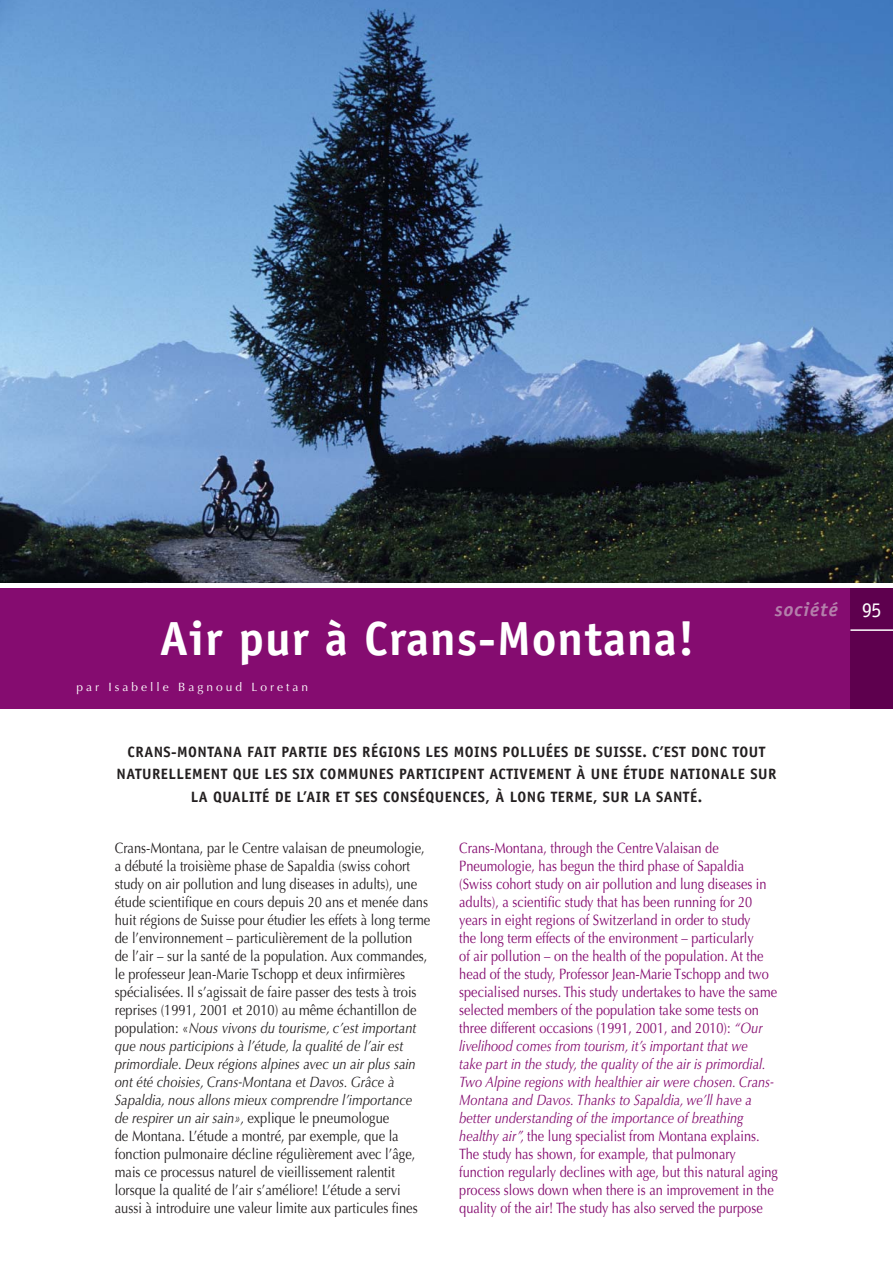
<style>
.page{position:relative;width:893px;height:1263px;background:#fff}
.page>*{position:absolute;margin:0;border:0;box-sizing:border-box;transform-origin:0 0}
.t1{font:700 48px "Officina Sans";letter-spacing:.02em;color:#fff}
.t2{font:21px "Officina Sans";color:#fff}
.t3{font:italic 700 19.5px "Officina Sans";letter-spacing:.05em;color:#b47fab}
.t4{font:15px/18px "Optima";color:#850c70;scale:.85 1}
.t5{font:15px/18px "Optima";color:#231f20;scale:.86 1}
.t6{font:700 15px/22.5px "Officina Sans";letter-spacing:.03em;color:#231f20;text-align:center}
.t7{font:12px "Optima";letter-spacing:.25em;color:#fff}
.s1{font-style:italic}
</style>
<div class="page">
<img style="left:0;top:0;width:893px;height:583px">
<div style="left:0;top:589px;width:893px;height:120px;background:#850c70"></div>
<div style="left:850px;top:589px;width:43px;height:120px;background:#5e004e"></div>
<hr style="left:850px;top:629px;width:43px;height:2px;background:#fff">
<h1 class="t1" style="left:160px;top:620px;width:536px">Air pur à Crans-Montana!</h1>
<p class="t7" style="left:77px;top:682px;width:233px">par Isabelle Bagnoud Loretan</p>
<h3 class="t3" style="left:775px;top:602px;width:64px">société</h3>
<p class="t6" style="left:117px;top:742px;width:661px">CRANS-MONTANA FAIT PARTIE DES RÉGIONS LES MOINS POLLUÉES DE SUISSE. C’EST DONC TOUT<br>NATURELLEMENT QUE LES SIX COMMUNES PARTICIPENT ACTIVEMENT À UNE ÉTUDE NATIONALE SUR<br>LA QUALITÉ DE L’AIR ET SES CONSÉQUENCES, À LONG TERME, SUR LA SANTÉ.</p>
<p class="t4" style="left:459px;top:840px;width:376px">Crans-Montana, through the Centre Valaisan de Pneumologie, has begun the third phase of Sapaldia (Swiss cohort study on air pollution and lung diseases in adults), a scientific study that has been running for 20 years in eight regions of Switzerland in order to study<br>the long term effects of the environment – particularly<br>of air pollution – on the health of the population. At the head of the study, Professor Jean-Marie Tschopp and two specialised nurses. This study undertakes to have the same selected members of the population take some tests on three different occasions (1991, 2001, and 2010): <span class="s1">“Our livelihood comes from tourism, it’s important that we<br>take part in the study, the quality of the air is primordial.<br>Two Alpine regions with healthier air were chosen. Crans-Montana and Davos. Thanks to Sapaldia, we’ll have a better understanding of the importance of breathing healthy air”,</span> the lung specialist from Montana explains.<br>The study has shown, for example, that pulmonary function regularly declines with age, but this natural aging process slows down when there is an improvement in the quality of the air! The study has also served the purpose</p>
<p class="t5" style="left:115px;top:840px;width:368px">Crans-Montana, par le Centre valaisan de pneumologie, a débuté la troisième phase de Sapaldia (swiss cohort study on air pollution and lung diseases in adults), une étude scientifique en cours depuis 20 ans et menée dans huit régions de Suisse pour étudier les effets à long terme de l’environnement – particulièrement de la pollution<br>de l’air – sur la santé de la population. Aux commandes, le professeur Jean-Marie Tschopp et deux infirmières spécialisées. Il s’agissait de faire passer des tests à trois reprises (1991, 2001 et 2010) au même échantillon de population: «<span class="s1">Nous vivons du tourisme, c’est important que nous participions à l’étude, la qualité de l’air est primordiale. Deux régions alpines avec un air plus sain ont été choisies, Crans-Montana et Davos. Grâce à Sapaldia, nous allons mieux comprendre l’importance<br>de respirer un air sain»,</span> explique le pneumologue<br>de Montana. L’étude a montré, par exemple, que la fonction pulmonaire décline régulièrement avec l’âge, mais ce processus naturel de vieillissement ralentit lorsque la qualité de l’air s’améliore! L’étude a servi aussi à introduire une valeur limite aux particules fines</p>
<h2 class="t2" style="left:862px;top:601px;width:21px">95</h2>
</div>
